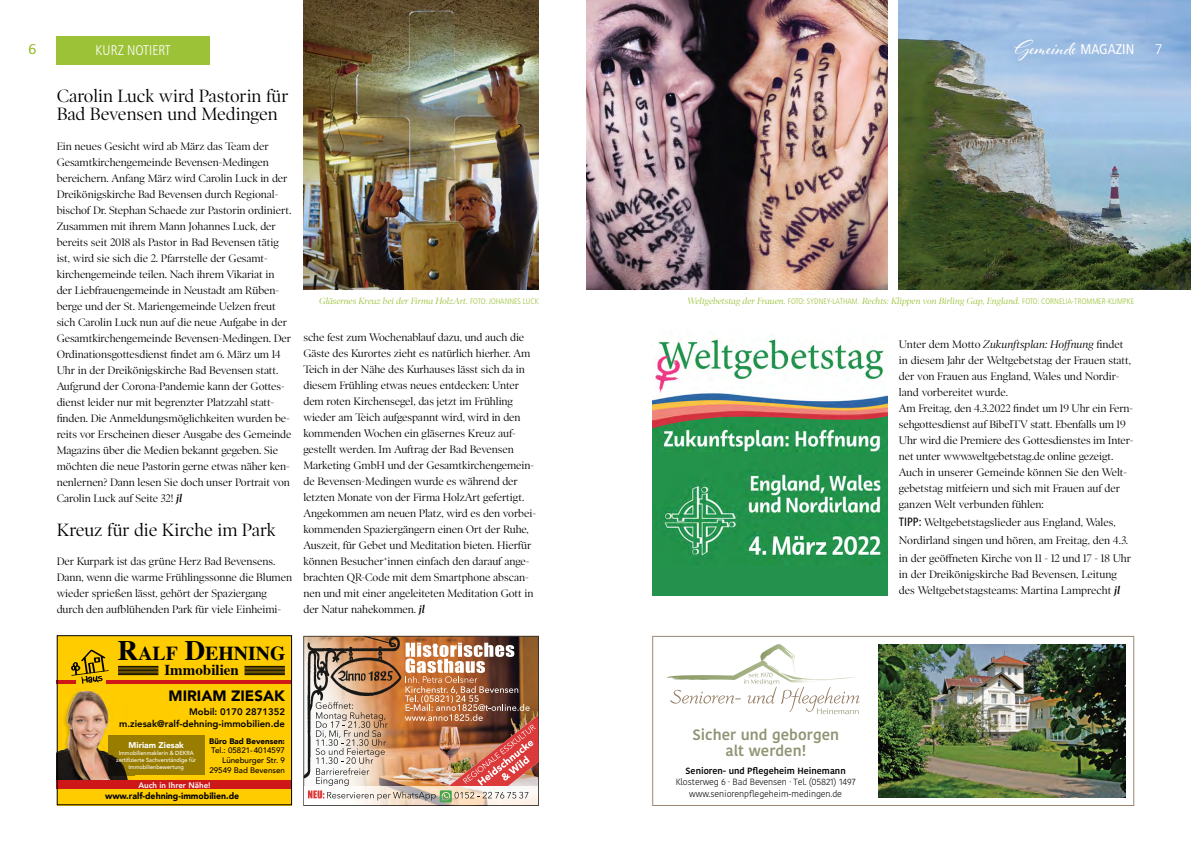
<style>
.page{position:relative;width:1191px;height:842px;background:#fff}
.page>*{position:absolute;margin:0;border:0;box-sizing:border-box;transform-origin:0 0}
.t1{font:22px "Al Fresco";letter-spacing:.005em;color:#fff}
.t2{font:700 19.8px "Times";color:#000}
.t3{font:18px/18px "Poynter OS Disp";color:#000}
.t4{font:700 15.1px "Times";color:#000}
.t5{font:600 15px/16px "Kohinoor Bangla";letter-spacing:.005em;color:#8e9372;text-align:center}
.t6{font:900 15px "Avenir";color:#000}
.t7{font:300 condensed 14px "Frutiger LT Std";color:#fff}
.t8{font:300 14px "Frutiger LT Std";color:#9cc238}
.t9{font:300 14px "Frutiger LT Std";color:#fff}
.t10{font:11px/16px "Poynter OS Disp";letter-spacing:-.005em;color:#000}
.t11{font:800 9.5px/12px "Avenir";color:#000;text-align:right}
.t12{font:italic 9px "Poynter OS Disp";color:#9cc238}
.t13{font:300 9px/12px "Kohinoor Bangla";letter-spacing:-.015em;color:#000;text-align:center}
.t14{font:600 9px "Kohinoor Bangla";color:#000}
.t15{font:900 9px "Avenir";color:#000}
.t16{font:900 8.4px "Avenir";color:#fff}
.t17{font:500 8px/9.6px "Avenir";color:#000;text-align:right}
.t18{font:900 8px "Avenir";color:#000}
.t19{font:800 8px "Avenir";color:#fff}
.t20{font:500 5.9px/7px "Avenir";color:#fff;text-align:center;scale:.95 1}
.s1{font-weight:600;font-style:italic}
.s2{font-size:28.3px}
.s3{font-family:"Frutiger LT Std";font-weight:300;font-style:normal;font-stretch:condensed;font-size:8px}
.s4{font-family:"Frutiger LT Std";font-stretch:condensed;font-size:14px}
.s5{font-style:italic}
.s6{font-family:"Frutiger LT Std";font-stretch:condensed;font-size:12px}
</style>
<div class="page">
<img style="left:899px;top:0;width:292px;height:289px">
<div style="left:652px;top:329px;width:235px;height:266px;background:#24924c"></div>
<img style="left:652px;top:329px;width:235px;height:235px">
<svg style="left:303px;top:636px;width:236px;height:170px;background:#96755e"></svg>
<img style="left:304px;top:787px;width:234px;height:18px">
<img style="left:308px;top:643px;width:230px;height:159px">
<img style="left:587px;top:0;width:300px;height:289px">
<svg style="left:57px;top:636px;width:235px;height:169px;background:#dea70a"></svg>
<img style="left:303px;top:0;width:236px;height:289px">
<div style="left:57px;top:37px;width:153px;height:28px;background:#9cc238"></div>
<svg style="left:652px;top:636px;width:482px;height:170px"></svg>
<img style="left:878px;top:644px;width:247px;height:153px">
<p class="t8" style="left:28px;top:42px;width:9px">6</p>
<p class="t7" style="left:96px;top:42px;width:77px">KURZ NOTIERT</p>
<h3 class="t3" style="left:57px;top:87px;width:233px">Carolin Luck wird Pastorin für<br>Bad Bevensen und Medingen</h3>
<p class="t10" style="left:57px;top:138px;width:236px">Ein neues Gesicht wird ab März das Team der Gesamtkirchengemeinde Bevensen-Medingen bereichern. Anfang März wird Carolin Luck in der Dreikönigskirche Bad Bevensen durch Regional&shy;bischof Dr. Stephan Schaede zur Pastorin ordiniert.<br>Zusammen mit ihrem Mann Johannes Luck, der bereits seit 2018 als Pastor in Bad Bevensen tätig ist, wird sie sich die 2. Pfarrstelle der Gesamt&shy;kirchengemeinde teilen. Nach ihrem Vikariat in der Liebfrauengemeinde in Neustadt am Rüben&shy;berge und der St. Mariengemeinde Uelzen freut sich Carolin Luck nun auf die neue Aufgabe in der Gesamtkirchengemeinde Bevensen-Medingen. Der Ordinationsgottesdienst findet am 6. März um 14<br>Uhr in der Dreikönigskirche Bad Bevensen statt.<br>Aufgrund der Corona-Pandemie kann der Gottes&shy;dienst leider nur mit begrenzter Platzzahl statt&shy;finden. Die Anmeldungsmöglichkeiten wurden be&shy;reits vor Erscheinen dieser Ausgabe des Gemeinde Magazins über die Medien bekannt gegeben. Sie möchten die neue Pastorin gerne etwas näher ken&shy;nenlernen? Dann lesen Sie doch unser Portrait von Carolin Luck auf Seite 32! <span class="s1">jl</span></p>
<h3 class="t3" style="left:57px;top:521px;width:220px">Kreuz für die Kirche im Park</h3>
<p class="t10" style="left:57px;top:553px;width:237px">Der Kurpark ist das grüne Herz Bad Bevensens.<br>Dann, wenn die warme Frühlingssonne die Blumen wieder sprießen lässt, gehört der Spaziergang durch den aufblühenden Park für viele Einheimi-</p>
<h2 class="t2" style="left:118px;top:634px;width:169px"><span class="s2">R</span>ALF <span class="s2">D</span>EHNING</h2>
<h3 class="t4" style="left:164px;top:655px;width:76px">Immobilien</h3>
<h3 class="t6" style="left:169px;top:683px;width:118px">MIRIAM ZIESAK</h3>
<p class="t11" style="left:119px;top:706px;width:167px">Mobil: 0170 2871352 m.ziesak@ralf-dehning-immobilien.de</p>
<p class="t18" style="left:209px;top:734px;width:77px">Büro Bad Bevensen:</p>
<p class="t17" style="left:209px;top:745px;width:77px">Tel.: 05821- 4014597<br>Lüneburger Str. 9<br>29549 Bad Bevensen</p>
<p class="t16" style="left:129px;top:738px;width:57px">Miriam Ziesak</p>
<p class="t20" style="left:116px;top:749px;width:86px">Immobilienmaklerin &amp; DEKRA zertifizierte Sachverständige für<br>Immobilienbewertung</p>
<p class="t19" style="left:138px;top:779px;width:74px">Auch in Ihrer Nähe!</p>
<p class="t15" style="left:105px;top:788px;width:136px">www.ralf-dehning-immobilien.de</p>
<p class="t12" style="left:319px;top:296px;width:221px">Gläsernes Kreuz bei der Firma HolzArt. <span class="s3">FOTO: JOHANNES LUCK</span></p>
<p class="t10" style="left:303px;top:329px;width:234px">sche fest zum Wochenablauf dazu, und auch die Gäste des Kurortes zieht es natürlich hierher. Am Teich in der Nähe des Kurhauses lässt sich da in diesem Frühling etwas neues entdecken: Unter dem roten Kirchensegel, das jetzt im Frühling wieder am Teich aufgespannt wird, wird in den kommenden Wochen ein gläsernes Kreuz auf&shy;gestellt werden. Im Auftrag der Bad Bevensen Marketing GmbH und der Gesamtkirchengemein&shy;de Bevensen-Medingen wurde es während der letzten Monate von der Firma HolzArt gefertigt.<br>Angekommen am neuen Platz, wird es den vorbei&shy;kommenden Spaziergängern einen Ort der Ruhe, Auszeit, für Gebet und Meditation bieten. Hierfür können Besucher*innen einfach den darauf ange&shy;brachten QR-Code mit dem Smartphone abscan&shy;nen und mit einer angeleiteten Meditation Gott in der Natur nahekommen. <span class="s1">jl</span></p>
<h1 class="t1" style="left:1013px;top:33px;width:122px">Gemeinde <span class="s4">MAGAZIN</span></h1>
<p class="t9" style="left:1154px;top:41px;width:9px">7</p>
<p class="t12" style="left:687px;top:296px;width:448px">Weltgebetstag der Frauen. <span class="s3">FOTO: SYDNEY-LATHAM.</span> Rechts: Klippen von Birling Gap, England. <span class="s3">FOTO: CORNELIA-TROMMER-KLIMPKE</span></p>
<p class="t10" style="left:899px;top:336px;width:236px">Unter dem Motto <span class="s5">Zukunftsplan: Hoffnung</span> findet in diesem Jahr der Weltgebetstag der Frauen statt, der von Frauen aus England, Wales und Nordir&shy;land vorbereitet wurde.<br>Am Freitag, den 4.3.2022 findet um 19 Uhr ein Fern&shy;sehgottesdienst auf BibelTV statt. Ebenfalls um 19<br>Uhr wird die Premiere des Gottesdienstes im Inter&shy;net unter www.weltgebetstag.de online gezeigt.<br>Auch in unserer Gemeinde können Sie den Welt&shy;gebetstag mitfeiern und sich mit Frauen auf der ganzen Welt verbunden fühlen:</p>
<p class="t10" style="left:899px;top:513px;width:234px;line-height:18px"><span class="s6">TIPP:</span> Weltgebetstagslieder aus England, Wales,<br>Nordirland singen und hören, am Freitag, den 4.3. in der geöffneten Kirche von 11 - 12 und 17 - 18 Uhr</p>
<p class="t10" style="left:899px;top:566px;width:223px">in der Dreikönigskirche Bad Bevensen, Leitung des Weltgebetstagsteams: Martina Lamprecht <span class="s1">jl</span></p>
<h3 class="t5" style="left:692px;top:726px;width:148px">Sicher und geborgen alt werden!</h3>
<p class="t14" style="left:685px;top:764px;width:162px">Senioren- und Pflegeheim Heinemann</p>
<p class="t13" style="left:675px;top:776px;width:181px">Klosterweg 6 · Bad Bevensen · Tel. (05821) 1497 www.seniorenpflegeheim-medingen.de</p>
</div>
